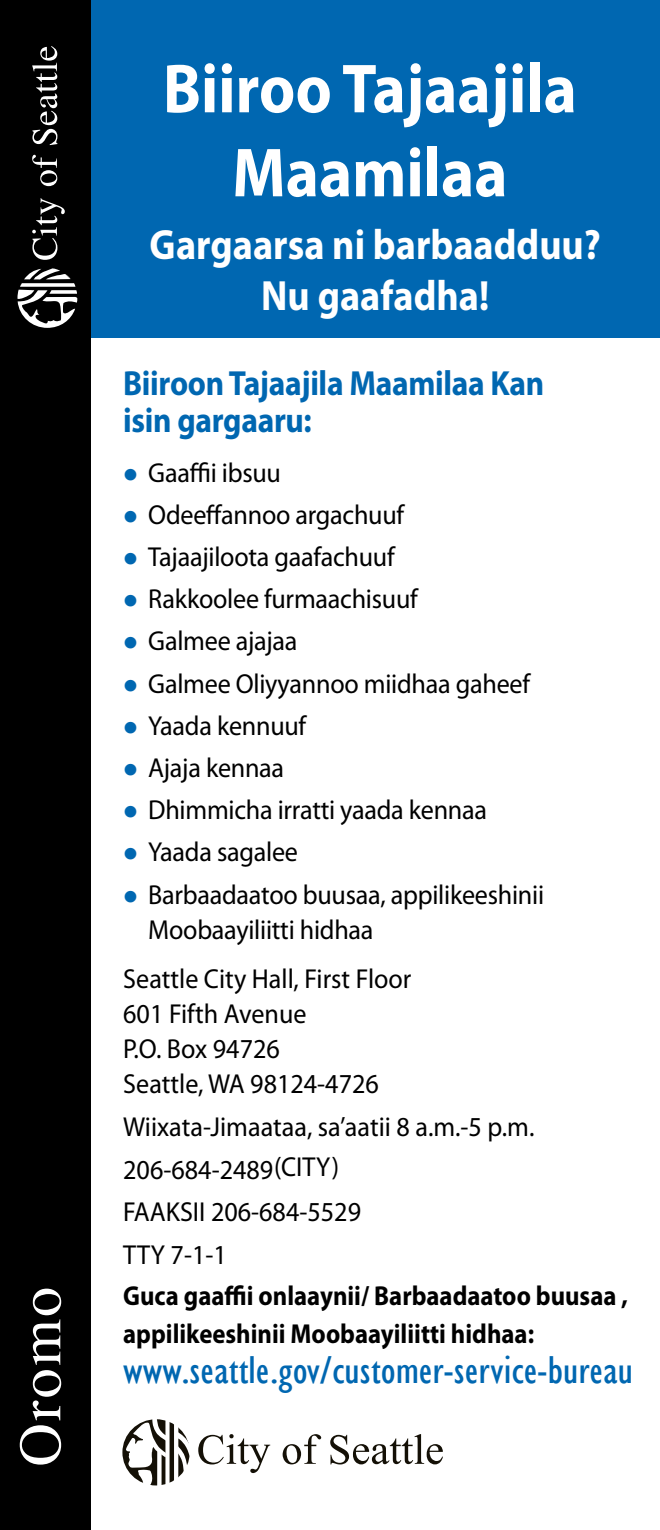
<style>
.page{position:relative;width:660px;height:1530px;background:#fff}
.page>*{position:absolute;margin:0;border:0;box-sizing:border-box;transform-origin:0 0}
.t1{font:700 70px/84px "Myriad Pro";color:#fff;text-align:center;scale:.9 1}
.t2{font:60px "Times";letter-spacing:.04em;color:#fff}
.t3{font:700 42.5px/51px "Myriad Pro";color:#fff;text-align:center;scale:.9 1}
.t4{font:condensed 40px "Gill Sans";color:#0067b1;scale:1.09 1}
.t5{font:700 35px/37.5px "Myriad Pro";letter-spacing:-.01em;color:#0067b1;scale:.9 1}
.t6{font:27.5px/35px "Myriad Pro";letter-spacing:-.01em;color:#000;scale:.95 1}
.t7{font:700 27.5px/37.5px "Myriad Pro";color:#000;scale:.9 1}
.s1{color:#0067b1}
</style>
<div class="page">
<div style="left:0;top:0;width:660px;height:338px;background:#0067b1"></div>
<div style="left:0;top:0;width:90px;height:1530px;background:#000"></div>
<svg style="left:32px;top:198px;width:33px;height:62px"></svg>
<svg style="left:32px;top:155px;width:25px;height:31px"></svg>
<svg style="left:32px;top:46px;width:25px;height:99px"></svg>
<svg style="left:17px;top:268px;width:60px;height:60px"></svg>
<svg style="left:283px;top:1434px;width:38px;height:30px"></svg>
<svg style="left:330px;top:1434px;width:113px;height:30px"></svg>
<svg style="left:126px;top:1420px;width:144px;height:64px"></svg>
<div style="left:117px;top:1413px;width:79px;height:78px;border:6px solid #fff;border-radius:50%"></div>
<h2 class="t2" style="left:-16px;top:1466px;width:181px;rotate:-90deg">Oromo</h2>
<h1 class="t1" style="left:163px;top:44px;width:461px">Biiroo Tajaajila<br>Maamilaa</h1>
<h3 class="t3" style="left:150px;top:218px;width:503px">Gargaarsa ni barbaadduu?<br>Nu gaafadha!</h3>
<p class="t5" style="left:123px;top:363px;width:469px">Biiroon Tajaajila Maamilaa Kan isin gargaaru:</p>
<p class="t6" style="left:123px;top:454px;width:168px"><span class="s1">●</span> Gaaffii ibsuu</p>
<p class="t6" style="left:123px;top:497px;width:297px"><span class="s1">●</span> Odeeffannoo argachuuf</p>
<p class="t6" style="left:123px;top:539px;width:287px"><span class="s1">●</span> Tajaajiloota gaafachuuf</p>
<p class="t6" style="left:123px;top:581px;width:311px"><span class="s1">●</span> Rakkoolee furmaachisuuf</p>
<p class="t6" style="left:123px;top:623px;width:185px"><span class="s1">●</span> Galmee ajajaa</p>
<p class="t6" style="left:123px;top:665px;width:430px"><span class="s1">●</span> Galmee Oliyyannoo miidhaa gaheef</p>
<p class="t6" style="left:123px;top:708px;width:194px"><span class="s1">●</span> Yaada kennuuf</p>
<p class="t6" style="left:123px;top:750px;width:171px"><span class="s1">●</span> Ajaja kennaa</p>
<p class="t6" style="left:123px;top:792px;width:384px"><span class="s1">●</span> Dhimmicha irratti yaada kennaa</p>
<p class="t6" style="left:123px;top:834px;width:185px"><span class="s1">●</span> Yaada sagalee</p>
<p class="t6" style="left:148px;top:876px;width:418px;text-indent:-25px"><span class="s1">●</span> Barbaadaatoo buusaa, appilikeeshinii<br>Moobaayiliitti hidhaa</p>
<p class="t6" style="left:123px;top:961px;width:305px">Seattle City Hall, First Floor<br>601 Fifth Avenue<br>P.O. Box 94726<br>Seattle, WA 98124-4726</p>
<p class="t6" style="left:123px;top:1105px;width:434px;line-height:42.8px">Wiixata-Jimaataa, sa’aatii 8 a.m.-5 p.m.<br>206-684-2489(CITY)<br>FAAKSII 206-684-5529<br>TTY 7-1-1</p>
<p class="t7" style="left:123px;top:1276px;width:562px">Guca gaaffii onlaaynii/ Barbaadaatoo buusaa , appilikeeshinii Moobaayiliitti hidhaa:</p>
<h3 class="t4" style="left:123px;top:1346px;width:469px">www.seattle.gov/customer-service-bureau</h3>
</div>
